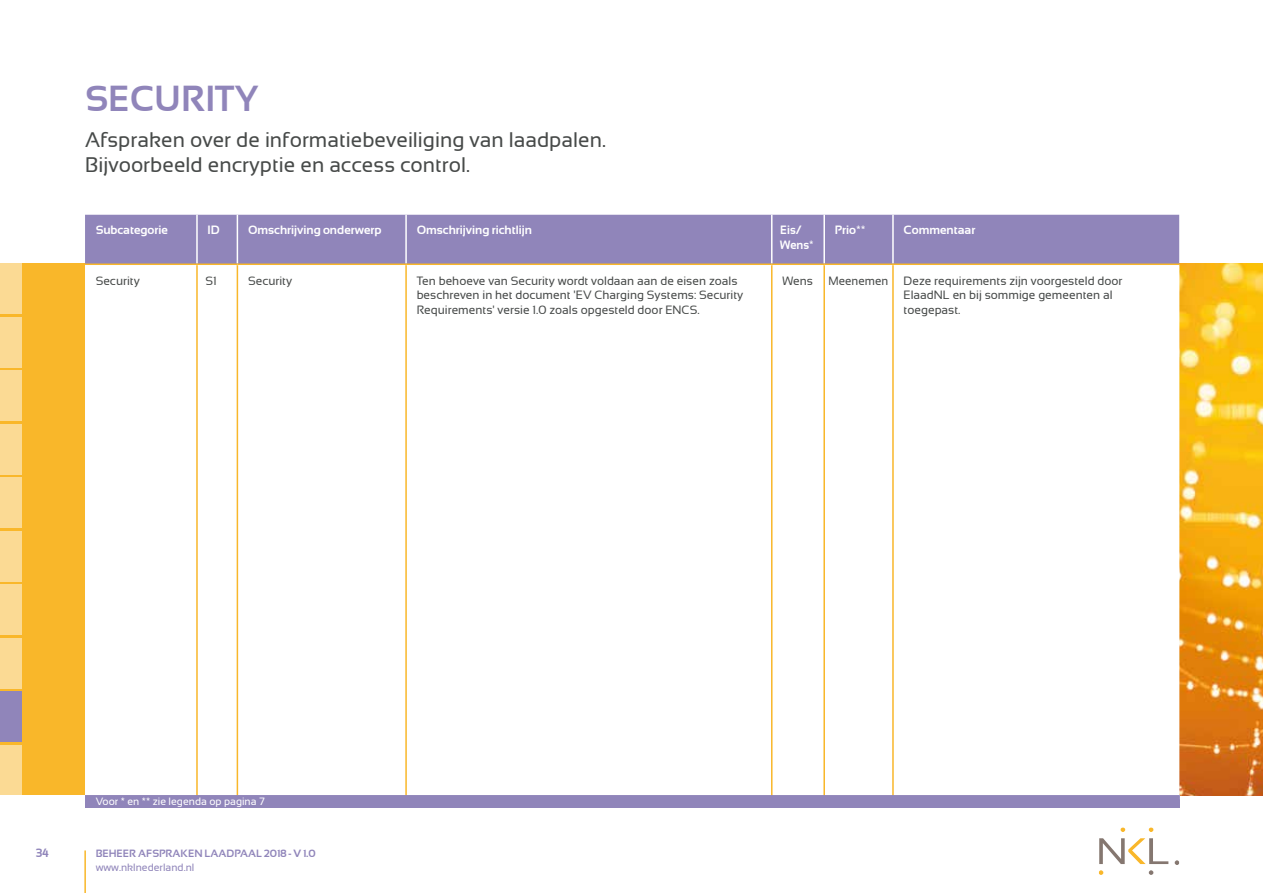
<style>
.page{position:relative;width:1263px;height:893px;background:#fff}
.page>*{position:absolute;margin:0;border:0;box-sizing:border-box;transform-origin:0 0}
.t1{font:700 36px "Sansation";color:#9085ba}
.t2{font:21px/25.2px "Sansation";color:#474a49}
.t3{font:12px/14.4px "Sansation";color:#474a49}
.t4{font:700 12px "Sansation";color:#fff}
.t5{font:700 12px/14.4px "Sansation";color:#fff;scale:.95 1}
.t6{font:700 12px "Sansation";color:#9085ba}
.t7{font:700 10.5px "Sansation";color:#9085ba}
.t8{font:10.5px "Sansation";color:#fff}
.t9{font:10.5px "Sansation";color:#9085ba}
</style>
<div class="page">
<div style="left:0;top:264px;width:1263px;height:531px;background:#f9b72a"></div>
<svg style="left:1099px;top:838px;width:69px;height:26px"></svg>
<svg style="left:1175px;top:860px;width:4px;height:5px"></svg>
<svg style="left:1149px;top:870px;width:4px;height:5px"></svg>
<svg style="left:1149px;top:827px;width:4px;height:5px"></svg>
<svg style="left:1120px;top:827px;width:5px;height:5px"></svg>
<svg style="left:1099px;top:870px;width:4px;height:5px"></svg>
<hr style="left:84px;top:850px;width:2px;height:43px;background:#f9b72a">
<div style="left:0;top:317px;width:21px;height:50px;background:#fbda94"></div>
<div style="left:0;top:371px;width:21px;height:50px;background:#fbda94"></div>
<div style="left:0;top:424px;width:21px;height:50px;background:#fbda94"></div>
<div style="left:0;top:478px;width:21px;height:50px;background:#fbda94"></div>
<div style="left:0;top:585px;width:21px;height:50px;background:#fbda94"></div>
<div style="left:0;top:531px;width:21px;height:50px;background:#fbda94"></div>
<div style="left:0;top:638px;width:21px;height:50px;background:#fbda94"></div>
<div style="left:0;top:745px;width:21px;height:50px;background:#fbda94"></div>
<img style="left:1179px;top:264px;width:84px;height:531px">
<div style="left:0;top:264px;width:21px;height:50px;background:#fbda94"></div>
<div style="left:85px;top:215px;width:1094px;height:49px;background:#9085ba"></div>
<hr style="left:196px;top:215px;width:2px;height:49px;background:#fff">
<hr style="left:237px;top:215px;width:1px;height:49px;background:#fff">
<hr style="left:405px;top:215px;width:2px;height:49px;background:#fff">
<hr style="left:771px;top:215px;width:1px;height:49px;background:#fff">
<hr style="left:823px;top:215px;width:2px;height:49px;background:#fff">
<hr style="left:892px;top:215px;width:2px;height:49px;background:#fff">
<div style="left:85px;top:265px;width:1094px;height:530px;background:#fff"></div>
<hr style="left:196px;top:265px;width:2px;height:534px;background:#f9b72a">
<hr style="left:237px;top:265px;width:1px;height:534px;background:#f9b72a">
<hr style="left:405px;top:265px;width:2px;height:534px;background:#f9b72a">
<hr style="left:771px;top:265px;width:1px;height:534px;background:#f9b72a">
<hr style="left:823px;top:265px;width:2px;height:534px;background:#f9b72a">
<hr style="left:892px;top:265px;width:2px;height:534px;background:#f9b72a">
<div style="left:0;top:692px;width:21px;height:50px;background:#9085ba"></div>
<div style="left:85px;top:795px;width:1094px;height:13px;background:#9085ba"></div>
<h1 class="t1" style="left:85px;top:78px;width:174px">SECURITY</h1>
<h2 class="t2" style="left:85px;top:127px;width:522px">Afspraken over de informatiebeveiliging van laadpalen.<br>Bijvoorbeeld encryptie en access control.</h2>
<p class="t4" style="left:96px;top:223px;width:74px">Subcategorie</p>
<p class="t4" style="left:208px;top:223px;width:14px">ID</p>
<p class="t4" style="left:248px;top:223px;width:135px">Omschrijving onderwerp</p>
<p class="t4" style="left:417px;top:223px;width:117px">Omschrijving richtlijn</p>
<p class="t5" style="left:780px;top:223px;width:37px">Eis/<br>Wens*</p>
<p class="t4" style="left:835px;top:223px;width:32px">Prio**</p>
<p class="t4" style="left:903px;top:223px;width:73px">Commentaar</p>
<p class="t3" style="left:96px;top:273px;width:46px">Security</p>
<p class="t3" style="left:205px;top:273px;width:13px">S1</p>
<p class="t3" style="left:248px;top:273px;width:46px">Security</p>
<p class="t3" style="left:417px;top:273px;width:328px">Ten behoeve van Security wordt voldaan aan de eisen zoals beschreven in het document 'EV Charging Systems: Security<br>Requirements' versie 1.0 zoals opgesteld door ENCS.</p>
<p class="t3" style="left:782px;top:273px;width:32px">Wens</p>
<p class="t3" style="left:828px;top:273px;width:61px">Meenemen</p>
<p class="t3" style="left:904px;top:273px;width:220px">Deze requirements zijn voorgesteld door<br>ElaadNL en bij sommige gemeenten al toegepast.</p>
<p class="t8" style="left:96px;top:795px;width:171px">Voor * en ** zie legenda op pagina 7</p>
<p class="t6" style="left:36px;top:846px;width:15px">34</p>
<p class="t7" style="left:96px;top:847px;width:221px">BEHEER AFSPRAKEN LAADPAAL 2018 - V 1.0</p>
<p class="t9" style="left:96px;top:861px;width:100px">www.nklnederland.nl</p>
</div>
